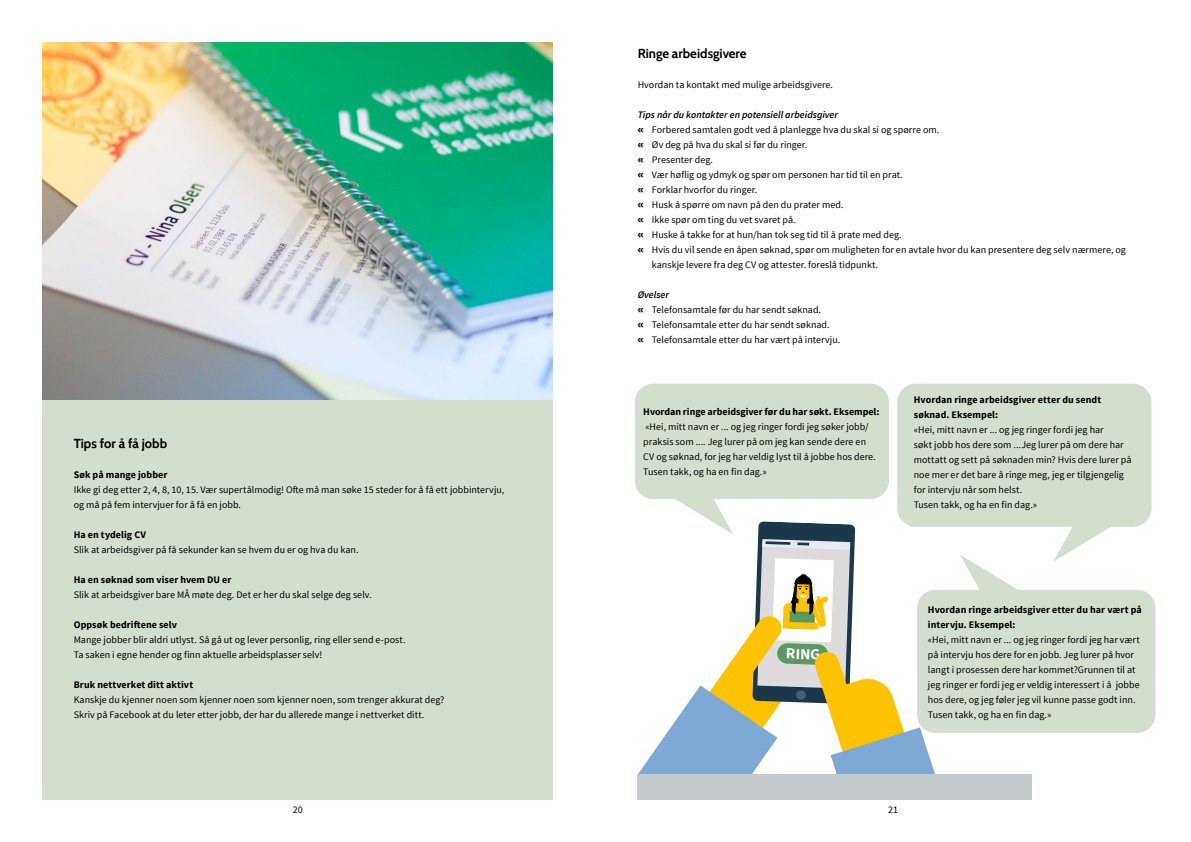
<style>
.page{position:relative;width:1191px;height:842px;background:#fff}
.page>*{position:absolute;margin:0;border:0;box-sizing:border-box;transform-origin:0 0}
.t1{font:700 15.2px "Source Sans Pro";color:#fff}
.t2{font:700 13px "Cabin";color:#000}
.t3{font:10px/15px "Source Sans Pro";letter-spacing:.005em;color:#000}
.t4{font:700 10px/15px "Source Sans Pro";letter-spacing:.005em;color:#000}
.t5{font:italic 600 10px "Source Sans Pro";color:#000}
.s1{font-family:"Cabin";font-weight:700}
.s2{font-weight:600;font-style:italic}
</style>
<div class="page">
<div style="left:43px;top:399px;width:510px;height:400px;background:#d3decf"></div>
<img style="left:43px;top:43px;width:510px;height:356px">
<div style="left:637px;top:775px;width:395px;height:25px;background:#c4c9cc"></div>
<svg style="left:635px;top:384px;width:359px;height:391px"></svg>
<svg style="left:897px;top:384px;width:254px;height:178px;fill:#d3decf"></svg>
<svg style="left:917px;top:555px;width:238px;height:178px;fill:#d3decf"></svg>
<h2 class="t2" style="left:74px;top:435px;width:95px">Tips for å få jobb</h2>
<p class="t4" style="left:74px;top:467px;width:95px">Søk på mange jobber</p>
<p class="t3" style="left:74px;top:482px;width:432px">Ikke gi deg etter 2, 4, 8, 10, 15. Vær supertålmodig! Ofte må man søke 15 steder for å få ett jobbintervju, og må på fem intervjuer for å få en jobb.</p>
<p class="t4" style="left:74px;top:527px;width:74px">Ha en tydelig CV</p>
<p class="t3" style="left:74px;top:542px;width:286px">Slik at arbeidsgiver på få sekunder kan se hvem du er og hva du kan.</p>
<p class="t4" style="left:74px;top:572px;width:159px">Ha en søknad som viser hvem DU er</p>
<p class="t3" style="left:74px;top:587px;width:299px">Slik at arbeidsgiver bare MÅ møte deg. Det er her du skal selge deg selv.</p>
<p class="t4" style="left:74px;top:617px;width:105px">Oppsøk bedriftene selv</p>
<p class="t3" style="left:74px;top:632px;width:333px">Mange jobber blir aldri utlyst. Så gå ut og lever personlig, ring eller send e-post.<br>Ta saken i egne hender og finn aktuelle arbeidsplasser selv!</p>
<p class="t4" style="left:74px;top:677px;width:121px">Bruk nettverket ditt aktivt</p>
<p class="t3" style="left:74px;top:692px;width:372px">Kanskje du kjenner noen som kjenner noen som kjenner noen, som trenger akkurat deg?<br>Skriv på Facebook at du leter etter jobb, der har du allerede mange i nettverket ditt.</p>
<h2 class="t2" style="left:637px;top:45px;width:110px">Ringe arbeidsgivere</h2>
<p class="t3" style="left:637px;top:77px;width:197px">Hvordan ta kontakt med mulige arbeidsgivere.</p>
<p class="t5" style="left:637px;top:108px;width:202px">Tips når du kontakter en potensiell arbeidsgiver</p>
<p class="t3" style="left:637px;top:122px;width:303px"><span class="s1">«</span> Forbered samtalen godt ved å planlegge hva du skal si og spørre om.</p>
<p class="t3" style="left:637px;top:137px;width:171px"><span class="s1">«</span> Øv deg på hva du skal si før du ringer.</p>
<p class="t3" style="left:637px;top:152px;width:77px"><span class="s1">«</span> Presenter deg.</p>
<p class="t3" style="left:637px;top:167px;width:267px"><span class="s1">«</span> Vær høflig og ydmyk og spør om personen har tid til en prat.</p>
<p class="t3" style="left:637px;top:182px;width:121px"><span class="s1">«</span> Forklar hvorfor du ringer.</p>
<p class="t3" style="left:637px;top:197px;width:207px"><span class="s1">«</span> Husk å spørre om navn på den du prater med.</p>
<p class="t3" style="left:637px;top:212px;width:160px"><span class="s1">«</span> Ikke spør om ting du vet svaret på.</p>
<p class="t3" style="left:637px;top:227px;width:265px"><span class="s1">«</span> Huske å takke for at hun/han tok seg tid til å prate med deg.</p>
<p class="t3" style="left:637px;top:242px;width:490px"><span class="s1">«</span> Hvis du vil sende en åpen søknad, spør om muligheten for en avtale hvor du kan presentere deg selv nærmere, og</p>
<p class="t3" style="left:652px;top:257px;width:228px">kanskje levere fra deg CV og attester. foreslå tidpunkt.</p>
<p class="t3" style="left:637px;top:287px;width:204px"><span class="s2">Øvelser<br></span><span class="s1">«</span> Telefonsamtale før du har sendt søknad.<br><span class="s1">«</span> Telefonsamtale etter du har sendt søknad.<br><span class="s1">«</span> Telefonsamtale etter du har vært på intervju.</p>
<p class="t4" style="left:643px;top:404px;width:238px">Hvordan ringe arbeidsgiver før du har søkt. Eksempel:</p>
<p class="t3" style="left:643px;top:419px;width:234px">«Hei, mitt navn er ... og jeg ringer fordi jeg søker jobb/ praksis som .... Jeg lurer på om jeg kan sende dere en CV og søknad, for jeg har veldig lyst til å jobbe hos dere.<br>Tusen takk, og ha en fin dag.»</p>
<p class="t4" style="left:913px;top:393px;width:189px">Hvordan ringe arbeidsgiver etter du sendt søknad. Eksempel:</p>
<p class="t3" style="left:913px;top:423px;width:219px">«Hei, mitt navn er ... og jeg ringer fordi jeg har<br>søkt jobb hos dere som ...Jeg lurer på om dere har mottatt og sett på søknaden min? Hvis dere lurer på noe mer er det bare å ringe meg, jeg er tilgjengelig for intervju når som helst.<br>Tusen takk, og ha en fin dag.»</p>
<h1 class="t1" style="left:786px;top:644px;width:36px;rotate:2deg">RING</h1>
<p class="t4" style="left:928px;top:602px;width:215px">Hvordan ringe arbeidsgiver etter du har vært på intervju. Eksempel:</p>
<p class="t3" style="left:928px;top:632px;width:213px">«Hei, mitt navn er ... og jeg ringer fordi jeg har vært på intervju hos dere for en jobb. Jeg lurer på hvor langt i prosessen dere har kommet?Grunnen til at jeg ringer er fordi jeg er veldig interessert i å jobbe hos dere, og jeg føler jeg vil kunne passe godt inn.<br>Tusen takk, og ha en fin dag.»</p>
<p class="t3" style="left:293px;top:802px;width:11px">20</p>
<p class="t3" style="left:888px;top:802px;width:11px">21</p>
</div>
